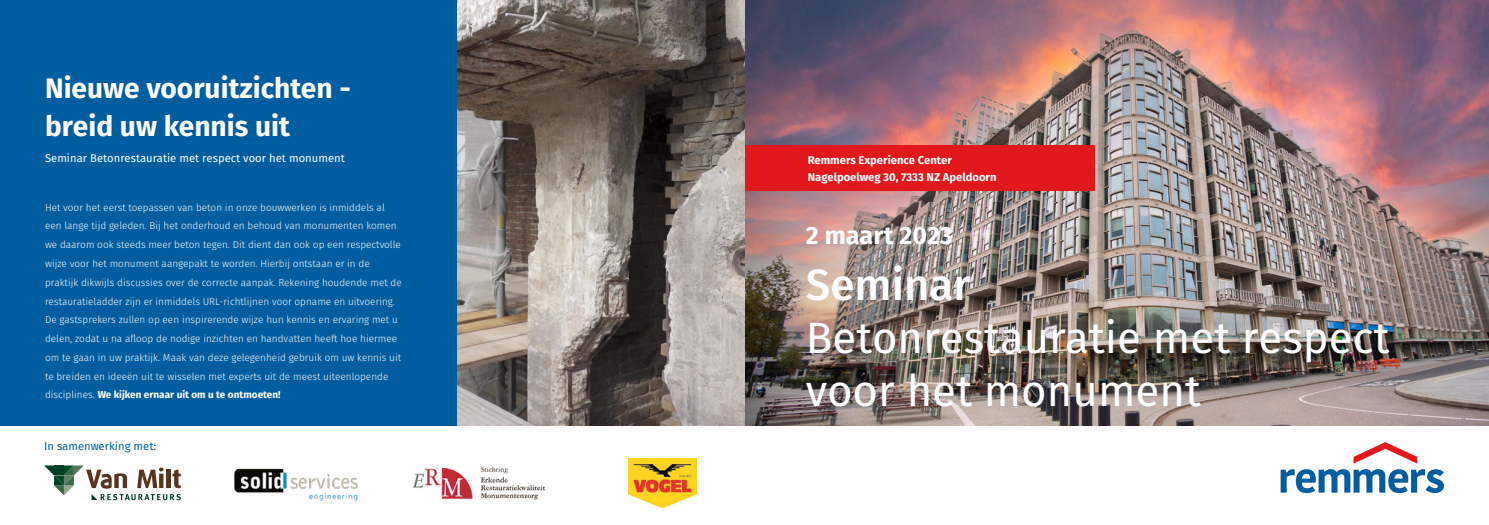
<style>
.page{position:relative;width:1489px;height:525px;background:#fff}
.page>*{position:absolute;margin:0;border:0;box-sizing:border-box;transform-origin:0 0}
.t1{font:43.75px/52.5px "Fira Sans";color:#fff}
.t2{font:500 43.75px "Fira Sans";color:#fff}
.t3{font:700 28.12px/37.5px "Fira Sans";color:#fff}
.t4{font:700 25px "Fira Sans";color:#fff}
.t5{font:700 11.25px/17.5px "Fira Sans";color:#fff}
.t6{font:11.25px "Fira Sans";color:#fff}
.t7{font:11.25px "Fira Sans";color:#005fa2}
.t8{font:300 10px/18.8px "Fira Sans";color:#fff}
.s1{font-weight:700}
</style>
<div class="page">
<div style="left:0;top:0;width:744px;height:425px;background:#005da0"></div>
<img style="left:744px;top:0;width:744px;height:425px">
<svg style="left:1280px;top:469px;width:163px;height:24px"></svg>
<svg style="left:1353px;top:442px;width:63px;height:21px"></svg>
<div style="left:744px;top:145px;width:351px;height:46px;background:#e1191d"></div>
<svg style="left:457px;top:0;width:287px;height:425px;background:#7f7670"></svg>
<svg style="left:44px;top:465px;width:137px;height:35px"></svg>
<img style="left:234px;top:468px;width:124px;height:33px">
<img style="left:413px;top:466px;width:132px;height:34px">
<img style="left:628px;top:458px;width:68px;height:49px">
<h2 class="t3" style="left:45px;top:67px;width:307px">Nieuwe vooruitzichten - breid uw kennis uit</h2>
<p class="t6" style="left:45px;top:149px;width:301px">Seminar Betonrestauratie met respect voor het monument</p>
<p class="t8" style="left:45px;top:198px;width:358px">Het voor het eerst toepassen van beton in onze bouwwerken is inmiddels al een lange tijd geleden. Bij het onderhoud en behoud van monumenten komen we daarom ook steeds meer beton tegen. Dit dient dan ook op een respectvolle wijze voor het monument aangepakt te worden. Hierbij ontstaan er in de praktijk dikwijls discussies over de correcte aanpak. Rekening houdende met de restauratieladder zijn er inmiddels URL-richtlijnen voor opname en uitvoering.<br>De gastsprekers zullen op een inspirerende wijze hun kennis en ervaring met u delen, zodat u na afloop de nodige inzichten en handvatten heeft hoe hiermee om te gaan in uw praktijk. Maak van deze gelegenheid gebruik om uw kennis uit te breiden en ideeën uit te wisselen met experts uit de meest uiteenlopende disciplines. <span class="s1">We kijken ernaar uit om u te ontmoeten!</span></p>
<p class="t7" style="left:44px;top:437px;width:113px">In samenwerking met:</p>
<p class="t5" style="left:807px;top:150px;width:190px">Remmers Experience Center<br>Nagelpoelweg 30, 7333 NZ Apeldoorn</p>
<h3 class="t4" style="left:806px;top:214px;width:148px">2 maart 2023</h3>
<h1 class="t2" style="left:806px;top:250px;width:166px">Seminar</h1>
<h1 class="t1" style="left:806px;top:310px;width:585px">Betonrestauratie met respect voor het monument</h1>
</div>
